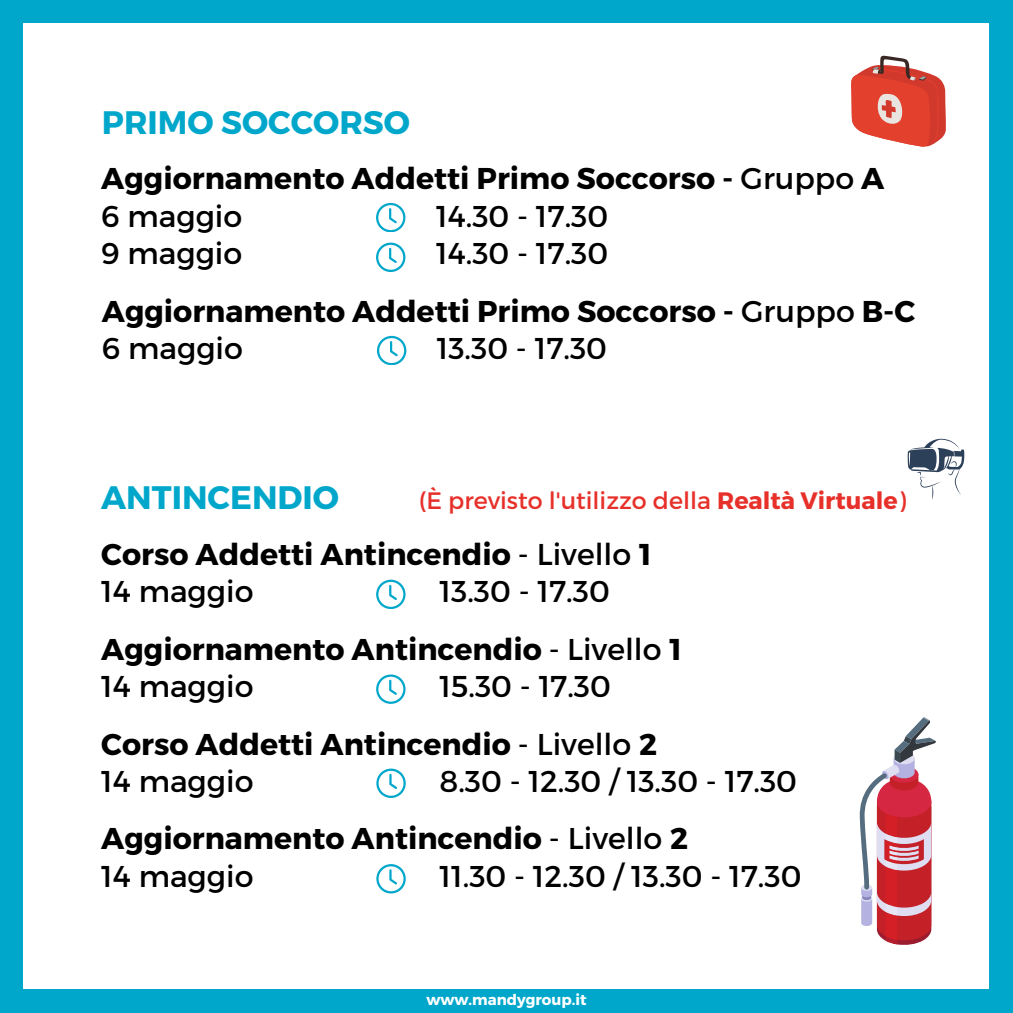
<style>
.page{position:relative;width:1013px;height:1013px;background:#fff}
.page>*{position:absolute;margin:0;border:0;box-sizing:border-box;transform-origin:0 0}
.t1{font:700 32.5px "Montserrat";color:#00a7cb}
.t2{font:700 30px/37.5px "Montserrat";color:#000}
.t3{font:30px "Montserrat";color:#000}
.t4{font:23.75px "Montserrat";color:#e7302a}
.t5{font:700 15px "Montserrat";color:#fff}
.s1{font-weight:400}
.s2{font-weight:700}
</style>
<div class="page">
<div style="left:0;top:0;width:1012px;height:1012px;background:#00a7cb"></div>
<div style="left:24px;top:24px;width:965px;height:965px;background:#fff"></div>
<svg style="left:851px;top:56px;width:94px;height:91px"></svg>
<svg style="left:377px;top:336px;width:29px;height:29px"></svg>
<svg style="left:376px;top:203px;width:29px;height:29px"></svg>
<svg style="left:376px;top:243px;width:29px;height:29px"></svg>
<svg style="left:859px;top:717px;width:76px;height:228px"></svg>
<svg style="left:376px;top:579px;width:29px;height:29px"></svg>
<svg style="left:376px;top:768px;width:29px;height:29px"></svg>
<svg style="left:376px;top:864px;width:29px;height:29px"></svg>
<svg style="left:376px;top:674px;width:29px;height:29px"></svg>
<svg style="left:907px;top:439px;width:57px;height:60px"></svg>
<p class="t1" style="left:102px;top:101px;width:310px">PRIMO SOCCORSO</p>
<p class="t2" style="left:101px;top:158px;width:784px">Aggiornamento Addetti Primo Soccorso - <span class="s1">Gruppo</span> A<br><span class="s1">6 maggio</span></p>
<p class="t3" style="left:436px;top:197px;width:173px">14.30 - 17.30</p>
<p class="t3" style="left:101px;top:234px;width:142px">9 maggio</p>
<p class="t3" style="left:436px;top:234px;width:173px">14.30 - 17.30</p>
<h2 class="t2" style="left:102px;top:291px;width:814px">Aggiornamento Addetti Primo Soccorso - <span class="s1">Gruppo</span> B-C<br><span class="s1">6 maggio</span></h2>
<h2 class="t3" style="left:437px;top:329px;width:172px">13.30 - 17.30</h2>
<h3 class="t1" style="left:101px;top:476px;width:239px">ANTINCENDIO</h3>
<p class="t4" style="left:419px;top:484px;width:488px">(È previsto l'utilizzo della <span class="s2">Realtà Virtuale</span>)</p>
<p class="t2" style="left:101px;top:534px;width:551px">Corso Addetti Antincendio <span class="s1">- Livello</span> 1<br><span class="s1">14 maggio</span></p>
<p class="t3" style="left:439px;top:572px;width:172px">13.30 - 17.30</p>
<h1 class="t2" style="left:101px;top:629px;width:582px">Aggiornamento Antincendio <span class="s1">- Livello</span> 1<br><span class="s1">14 maggio</span></h1>
<h1 class="t3" style="left:439px;top:667px;width:173px">15.30 - 17.30</h1>
<h2 class="t2" style="left:101px;top:723px;width:557px">Corso Addetti Antincendio <span class="s1">- Livello</span> 2<br><span class="s1">14 maggio</span></h2>
<h2 class="t3" style="left:439px;top:762px;width:359px">8.30 - 12.30 / 13.30 - 17.30</h2>
<p class="t2" style="left:101px;top:818px;width:588px">Aggiornamento Antincendio <span class="s1">- Livello</span> 2<br><span class="s1">14 maggio</span></p>
<p class="t3" style="left:439px;top:856px;width:363px">11.30 - 12.30 / 13.30 - 17.30</p>
<h1 class="t5" style="left:426px;top:989px;width:162px">www.mandygroup.it</h1>
</div>
